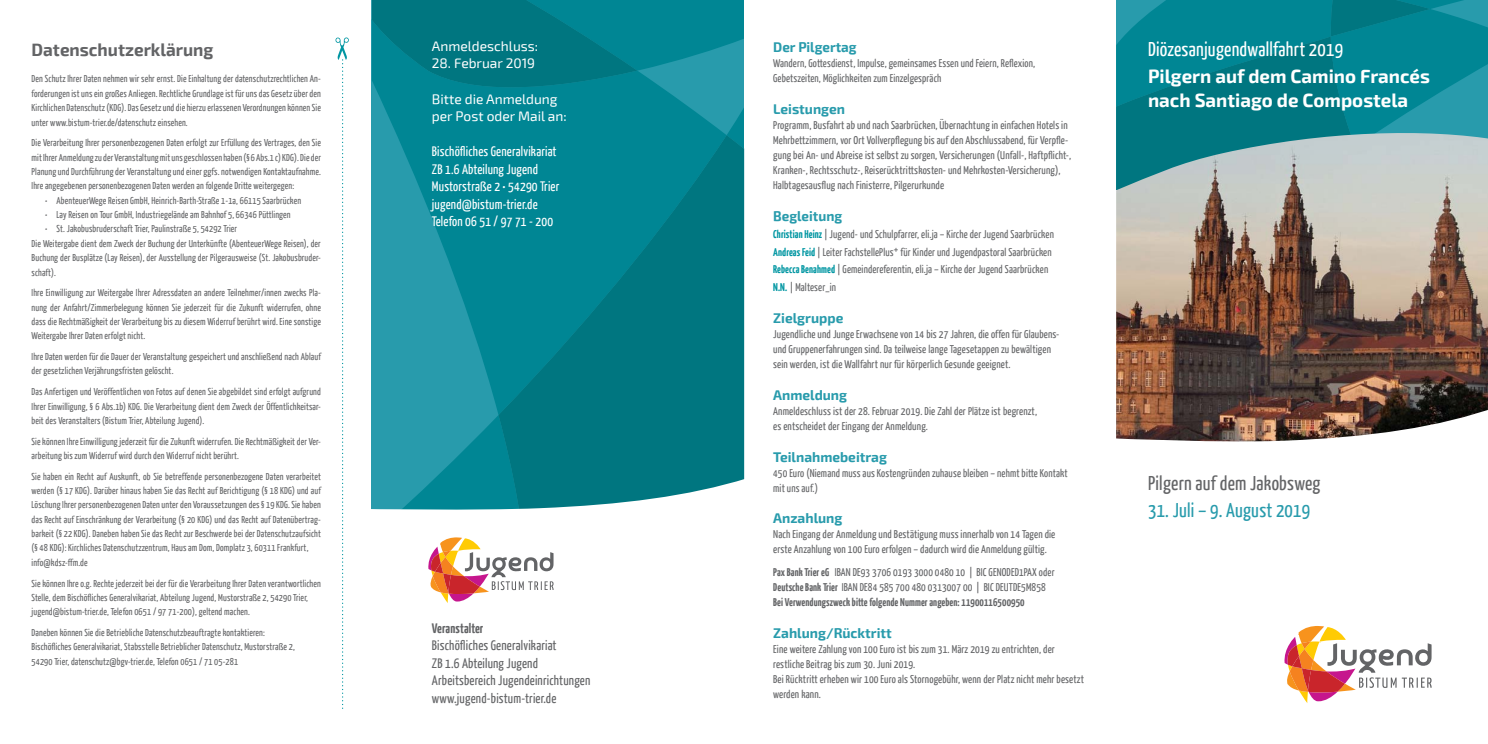
<style>
.page{position:relative;width:1488px;height:744px;background:#fff}
.page>*{position:absolute;margin:0;border:0;box-sizing:border-box;transform-origin:0 0}
.t1{font:20px "BDKJ";color:#fff}
.t2{font:20px "BDKJ";color:#636466}
.t3{font:20px "BDKJ";color:#289bac}
.t4{font:700 18.75px/23.8px "Exo 2";color:#fff}
.t5{font:700 17.5px "Exo 2";color:#636466}
.t6{font:13.75px/17.5px "BDKJ";color:#fff}
.t7{font:13.75px/17.5px "BDKJ";color:#636466}
.t8{font:700 13.75px "Exo 2";color:#289bac}
.t9{font:13.75px/17.5px "Exo 2";color:#fff}
.t10{font:700 13.75px "BDKJ";color:#636466}
.t11{font:11.25px/15px "BDKJ";color:#636466}
.t12{font:700 11.25px/15px "BDKJ";color:#636466}
.t13{font:10px/14.4px "BDKJ";color:#636466}
.s1{font-weight:700;color:#0096a2}
.s2{font-weight:400}
</style>
<div class="page">
<svg style="left:1116px;top:0;width:372px;height:128px;background:#088a99"></svg>
<svg style="left:1330px;top:0;width:158px;height:36px;background:#068390"></svg>
<svg style="left:1116px;top:36px;width:239px;height:92px;background:#007c88"></svg>
<svg style="left:373px;top:415px;width:125px;height:63px;background:#1e95a6"></svg>
<svg style="left:726px;top:107px;width:19px;height:371px"></svg>
<svg style="left:372px;top:87px;width:354px;height:328px;background:#128f9f"></svg>
<svg style="left:498px;top:135px;width:246px;height:343px;background:#007c88"></svg>
<svg style="left:372px;top:0;width:372px;height:87px;background:#03808c"></svg>
<svg style="left:371px;top:478px;width:374px;height:112px"></svg>
<img style="left:1116px;top:128px;width:372px;height:314px">
<svg style="left:335px;top:37px;width:14px;height:671px"></svg>
<svg style="left:1284px;top:626px;width:147px;height:77px"></svg>
<svg style="left:373px;top:535px;width:180px;height:68px"></svg>
<h3 class="t9" style="left:432px;top:37px;width:108px">Anmeldeschluss:</h3>
<h3 class="t9" style="left:432px;top:54px;width:105px">28. Februar 2019</h3>
<h3 class="t9" style="left:432px;top:89px;width:136px">Bitte die Anmeldung per Post oder Mail an:</h3>
<h3 class="t6" style="left:432px;top:143px;width:129px">Bischöfliches Generalvikariat<br>ZB 1.6 Abteilung Jugend<br>Mustorstraße 2 • 54290 Trier jugend@bistum-trier.de<br>Telefon 06 51 / 97 71 - 200</h3>
<h3 class="t5" style="left:32px;top:38px;width:183px">Datenschutzerklärung</h3>
<h1 class="t1" style="left:1148px;top:40px;width:197px">Diözesanjugendwallfahrt 2019</h1>
<p class="t13" style="left:32px;top:72px;width:291px;text-align:justify">Den Schutz Ihrer Daten nehmen wir sehr ernst. Die Einhaltung der datenschutzrechtlichen An&shy;forderungen ist uns ein großes Anliegen. Rechtliche Grundlage ist für uns das Gesetz über den Kirchlichen Datenschutz (KDG). Das Gesetz und die hierzu erlassenen Verordnungen können Sie unter www.bistum-trier.de/datenschutz einsehen.</p>
<p class="t13" style="left:32px;top:136px;width:291px;text-align:justify">Die Verarbeitung Ihrer personenbezogenen Daten erfolgt zur Erfüllung des Vertrages, den Sie mit Ihrer Anmeldung zu der Veranstaltung mit uns geschlossen haben (§ 6 Abs.1 c) KDG). Die der Planung und Durchführung der Veranstaltung und einer ggfs. notwendigen Kontaktaufnahme.<br>Ihre angegebenen personenbezogenen Daten werden an folgende Dritte weitergegen:</p>
<p class="t13" style="left:45px;top:193px;width:257px">• AbenteuerWege Reisen GmbH, Heinrich-Barth-Straße 1-1a, 66115 Saarbrücken</p>
<p class="t13" style="left:45px;top:208px;width:247px">• Lay Reisen on Tour GmbH, Industriegelände am Bahnhof 5, 66346 Püttlingen</p>
<p class="t13" style="left:32px;top:222px;width:291px;text-indent:14px">• St. Jakobusbruderschaft Trier, Paulinstraße 5, 54292 Trier<br>Die Weitergabe dient dem Zweck der Buchung der Unterkünfte (AbenteuerWege Reisen), der Buchung der Busplätze (Lay Reisen), der Ausstellung der Pilgerausweise (St. Jakobusbruder&shy;schaft).</p>
<p class="t13" style="left:32px;top:286px;width:291px;text-align:justify">Ihre Einwilligung zur Weitergabe Ihrer Adressdaten an andere Teilnehmer/innen zwecks Pla&shy;nung der Anfahrt/Zimmerbelegung können Sie jederzeit für die Zukunft widerrufen, ohne dass die Rechtmäßigkeit der Verarbeitung bis zu diesem Widerruf berührt wird. Eine sonstige Weitergabe Ihrer Daten erfolgt nicht.</p>
<p class="t13" style="left:32px;top:350px;width:291px">Ihre Daten werden für die Dauer der Veranstaltung gespeichert und anschließend nach Ablauf der gesetzlichen Verjährungsfristen gelöscht.</p>
<p class="t13" style="left:32px;top:385px;width:291px;text-align:justify">Das Anfertigen und Veröffentlichen von Fotos auf denen Sie abgebildet sind erfolgt aufgrund Ihrer Einwilligung, § 6 Abs.1b) KDG. Die Verarbeitung dient dem Zweck der Öffentlichkeitsar&shy;beit des Veranstalters (Bistum Trier, Abteilung Jugend).</p>
<p class="t13" style="left:32px;top:434px;width:291px">Sie können Ihre Einwilligung jederzeit für die Zukunft widerrufen. Die Rechtmäßigkeit der Ver&shy;arbeitung bis zum Widerruf wird durch den Widerruf nicht berührt.</p>
<p class="t13" style="left:32px;top:469px;width:291px">Sie haben ein Recht auf Auskunft, ob Sie betreffende personenbezogene Daten verarbeitet werden (§ 17 KDG). Darüber hinaus haben Sie das Recht auf Berichtigung (§ 18 KDG) und auf Löschung Ihrer personenbezogenen Daten unter den Voraussetzungen des § 19 KDG. Sie haben das Recht auf Einschränkung der Verarbeitung (§ 20 KDG) und das Recht auf Datenübertrag&shy;barkeit (§ 22 KDG). Daneben haben Sie das Recht zur Beschwerde bei der Datenschutzaufsicht (§ 48 KDG): Kirchliches Datenschutzzentrum, Haus am Dom, Domplatz 3, 60311 Frankfurt, info@kdsz-ffm.de</p>
<p class="t13" style="left:32px;top:576px;width:291px">Sie können Ihre o.g. Rechte jederzeit bei der für die Verarbeitung Ihrer Daten verantwortlichen<br>Stelle, dem Bischöfliches Generalvikariat, Abteilung Jugend, Mustorstraße 2, 54290 Trier, jugend@bistum-trier.de, Telefon 0651 / 97 71-200), geltend machen.</p>
<p class="t13" style="left:32px;top:625px;width:265px">Daneben können Sie die Betriebliche Datenschutzbeauftragte kontaktieren:<br>Bischöfliches Generalvikariat, Stabsstelle Betrieblicher Datenschutz, Mustorstraße 2,<br>54290 Trier, datenschutz@bgv-trier.de, Telefon 0651 / 71 05-281</p>
<h3 class="t8" style="left:773px;top:38px;width:85px">Der Pilgertag</h3>
<p class="t11" style="left:773px;top:56px;width:264px">Wandern, Gottesdienst, Impulse, gemeinsames Essen und Feiern, Reflexion,<br>Gebetszeiten, Möglichkeiten zum Einzelgespräch</p>
<h3 class="t8" style="left:773px;top:100px;width:73px">Leistungen</h3>
<p class="t11" style="left:773px;top:118px;width:299px">Programm, Busfahrt ab und nach Saarbrücken, Übernachtung in einfachen Hotels in Mehrbettzimmern, vor Ort Vollverpflegung bis auf den Abschlussabend, für Verpfle&shy;gung bei An- und Abreise ist selbst zu sorgen, Versicherungen (Unfall-, Haftpflicht-, Kranken-, Rechtsschutz-, Reiserücktrittskosten- und Mehrkosten-Versicherung), Halbtagesausflug nach Finisterre, Pilgerurkunde</p>
<h3 class="t8" style="left:773px;top:207px;width:70px">Begleitung</h3>
<p class="t11" style="left:773px;top:226px;width:282px;line-height:17.5px"><span class="s1">Christian Heinz</span> | Jugend- und Schulpfarrer, eli.ja – Kirche der Jugend Saarbrücken <span class="s1">Andreas Feid</span> | Leiter FachstellePlus+ für Kinder und Jugendpastoral Saarbrücken <span class="s1">Rebecca Benahmed</span> | Gemeindereferentin, eli.ja – Kirche der Jugend Saarbrücken <span class="s1">N.N.</span> | Malteser_in</p>
<h3 class="t8" style="left:773px;top:309px;width:72px">Zielgruppe</h3>
<p class="t11" style="left:773px;top:327px;width:288px">Jugendliche und Junge Erwachsene von 14 bis 27 Jahren, die offen für Glaubens&shy;und Gruppenerfahrungen sind. Da teilweise lange Tagesetappen zu bewältigen sein werden, ist die Wallfahrt nur für körperlich Gesunde geeignet.</p>
<h3 class="t8" style="left:773px;top:385px;width:75px">Anmeldung</h3>
<p class="t11" style="left:773px;top:403px;width:265px">Anmeldeschluss ist der 28. Februar 2019. Die Zahl der Plätze ist begrenzt, es entscheidet der Eingang der Anmeldung.</p>
<h3 class="t8" style="left:773px;top:447px;width:115px">Teilnahmebeitrag</h3>
<p class="t11" style="left:773px;top:465px;width:296px">450 Euro (Niemand muss aus Kostengründen zuhause bleiben – nehmt bitte Kontakt mit uns auf.)</p>
<h3 class="t8" style="left:773px;top:509px;width:71px">Anzahlung</h3>
<p class="t11" style="left:773px;top:527px;width:284px">Nach Eingang der Anmeldung und Bestätigung muss innerhalb von 14 Tagen die erste Anzahlung von 100 Euro erfolgen – dadurch wird die Anmeldung gültig.</p>
<p class="t12" style="left:773px;top:565px;width:283px">Pax Bank Trier eG <span class="s2">IBAN DE93 3706 0193 3000 0480 10 | BIC GENODED1PAX oder<br></span>Deutsche Bank Trier <span class="s2">IBAN DE84 585 700 480 0313007 00 | BIC DEUTDE5M858<br></span>Bei Verwendungszweck bitte folgende Nummer angeben: 11900116500950</p>
<h3 class="t8" style="left:773px;top:624px;width:120px">Zahlung/Rücktritt</h3>
<p class="t11" style="left:773px;top:642px;width:312px">Eine weitere Zahlung von 100 Euro ist bis zum 31. März 2019 zu entrichten, der restliche Beitrag bis zum 30. Juni 2019.<br>Bei Rücktritt erheben wir 100 Euro als Stornogebühr, wenn der Platz nicht mehr besetzt werden kann.</p>
<h2 class="t4" style="left:1148px;top:63px;width:283px">Pilgern auf dem Camino Francés nach Santiago de Compostela</h2>
<h1 class="t2" style="left:1148px;top:473px;width:174px">Pilgern auf dem Jakobsweg</h1>
<h1 class="t3" style="left:1148px;top:500px;width:164px">31. Juli – 9. August 2019</h1>
<h3 class="t10" style="left:432px;top:621px;width:53px">Veranstalter</h3>
<h3 class="t7" style="left:432px;top:637px;width:160px">Bischöfliches Generalvikariat<br>ZB 1.6 Abteilung Jugend<br>Arbeitsbereich Jugendeinrichtungen www.jugend-bistum-trier.de</h3>
</div>
